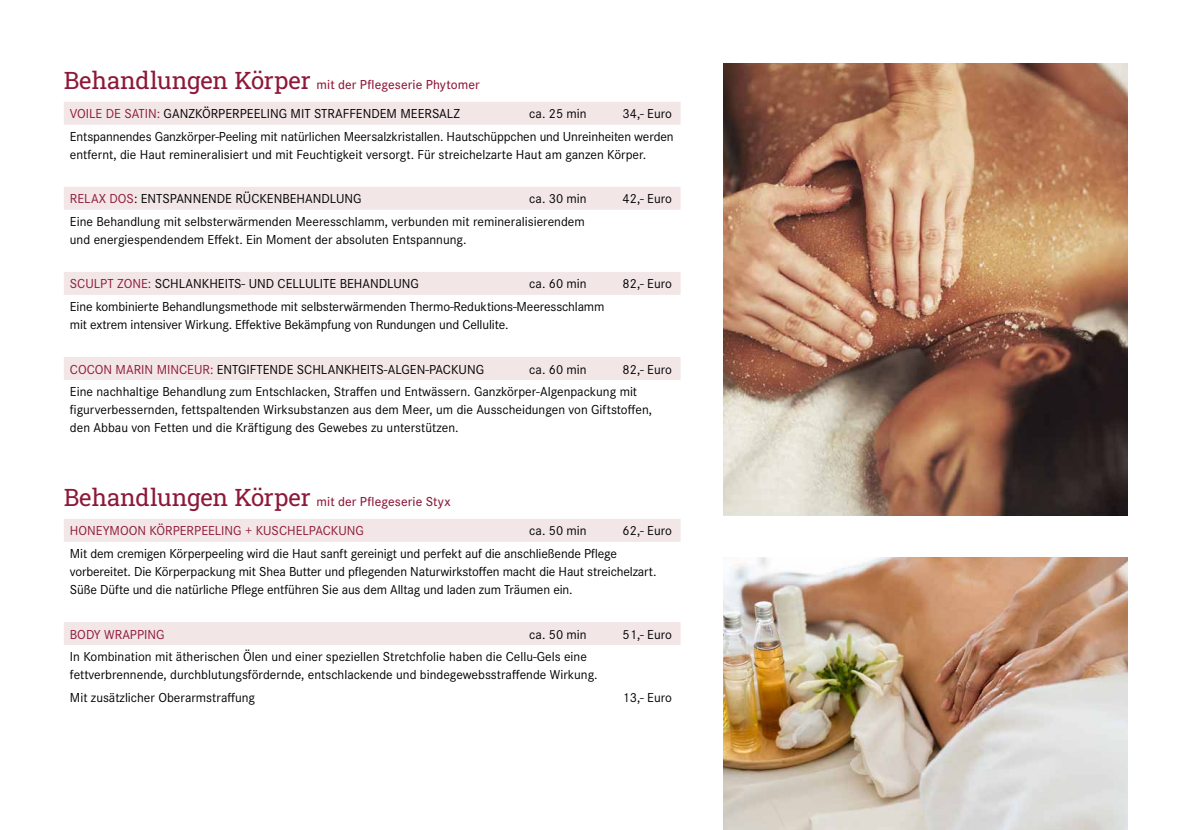
<style>
.page{position:relative;width:1191px;height:830px;background:#fff}
.page>*{position:absolute;margin:0;border:0;box-sizing:border-box;transform-origin:0 0}
.t1{font:13.5px/18px "Corporate S";color:#000}
.t2{font:500 13.5px "Corporate S";letter-spacing:.005em;color:#8e1839}
.t3{font:13.5px "Corporate S";color:#8e1839}
.s1{font-family:"Roboto Slab";font-weight:400;font-size:24px}
.s2{color:#8e1839}
</style>
<div class="page">
<svg style="left:64px;top:102px;width:616px;height:278px"></svg>
<svg style="left:64px;top:519px;width:616px;height:125px"></svg>
<img style="left:723px;top:64px;width:404px;height:450px">
<img style="left:723px;top:557px;width:404px;height:272px">
<p class="t2" style="left:64px;top:77px;width:417px"><span class="s1">Behandlungen Körper</span> mit der Pflegeserie Phytomer</p>
<p class="t1" style="left:70px;top:105px;width:391px"><span class="s2">VOILE DE SATIN:</span> GANZKÖRPERPEELING MIT STRAFFENDEM MEERSALZ</p>
<p class="t1" style="left:529px;top:105px;width:59px">ca. 25 min</p>
<p class="t1" style="left:70px;top:102px;width:605px;line-height:22.8px;text-align:right">34,- Euro<br>Entspannendes Ganzkörper-Peeling mit natürlichen Meersalzkristallen. Hautschüppchen und Unreinheiten werden</p>
<p class="t1" style="left:70px;top:146px;width:578px">entfernt, die Haut remineralisiert und mit Feuchtigkeit versorgt. Für streichelzarte Haut am ganzen Körper.</p>
<p class="t1" style="left:70px;top:190px;width:293px"><span class="s2">RELAX DOS</span>: ENTSPANNENDE RÜCKENBEHANDLUNG</p>
<p class="t1" style="left:529px;top:190px;width:59px">ca. 30 min</p>
<p class="t1" style="left:622px;top:190px;width:51px">42,- Euro</p>
<p class="t1" style="left:70px;top:213px;width:516px">Eine Behandlung mit selbsterwärmenden Meeresschlamm, verbunden mit remineralisierendem und energiespendendem Effekt. Ein Moment der absoluten Entspannung.</p>
<p class="t1" style="left:70px;top:275px;width:350px"><span class="s2">SCULPT ZONE:</span> SCHLANKHEITS- UND CELLULITE BEHANDLUNG</p>
<p class="t1" style="left:529px;top:275px;width:59px">ca. 60 min</p>
<p class="t1" style="left:622px;top:275px;width:51px">82,- Euro</p>
<p class="t1" style="left:70px;top:298px;width:536px">Eine kombinierte Behandlungsmethode mit selbsterwärmenden Thermo-Reduktions-Meeresschlamm mit extrem intensiver Wirkung. Effektive Bekämpfung von Rundungen und Cellulite.</p>
<p class="t1" style="left:70px;top:360px;width:416px"><span class="s2">COCON MARIN MINCEUR:</span> ENTGIFTENDE SCHLANKHEITS-ALGEN-PACKUNG</p>
<p class="t1" style="left:529px;top:360px;width:59px">ca. 60 min</p>
<p class="t1" style="left:70px;top:357px;width:603px;line-height:22.8px;text-indent:552px">82,- Euro<br>Eine nachhaltige Behandlung zum Entschlacken, Straffen und Entwässern. Ganzkörper-Algenpackung mit</p>
<p class="t1" style="left:70px;top:401px;width:583px">figurverbessernden, fettspaltenden Wirksubstanzen aus dem Meer, um die Ausscheidungen von Giftstoffen, den Abbau von Fetten und die Kräftigung des Gewebes zu unterstützen.</p>
<p class="t2" style="left:64px;top:493px;width:388px"><span class="s1">Behandlungen Körper</span> mit der Pflegeserie Styx</p>
<p class="t3" style="left:70px;top:523px;width:295px">HONEYMOON KÖRPERPEELING + KUSCHELPACKUNG</p>
<p class="t1" style="left:529px;top:521px;width:59px">ca. 50 min</p>
<p class="t1" style="left:622px;top:521px;width:51px">62,- Euro</p>
<p class="t1" style="left:70px;top:544px;width:588px">Mit dem cremigen Körperpeeling wird die Haut sanft gereinigt und perfekt auf die anschließende Pflege vorbereitet. Die Körperpackung mit Shea Butter und pflegenden Naturwirkstoffen macht die Haut streichelzart.<br>Süße Düfte und die natürliche Pflege entführen Sie aus dem Alltag und laden zum Träumen ein.</p>
<p class="t3" style="left:70px;top:626px;width:96px">BODY WRAPPING</p>
<p class="t1" style="left:529px;top:624px;width:59px">ca. 50 min</p>
<p class="t1" style="left:622px;top:624px;width:51px">51,- Euro</p>
<p class="t1" style="left:70px;top:647px;width:529px">In Kombination mit ätherischen Ölen und einer speziellen Stretchfolie haben die Cellu-Gels eine fettverbrennende, durchblutungsfördernde, entschlackende und bindegewebsstraffende Wirkung.</p>
<p class="t1" style="left:70px;top:688px;width:187px">Mit zusätzlicher Oberarmstraffung</p>
<p class="t1" style="left:622px;top:688px;width:51px">13,- Euro</p>
</div>
